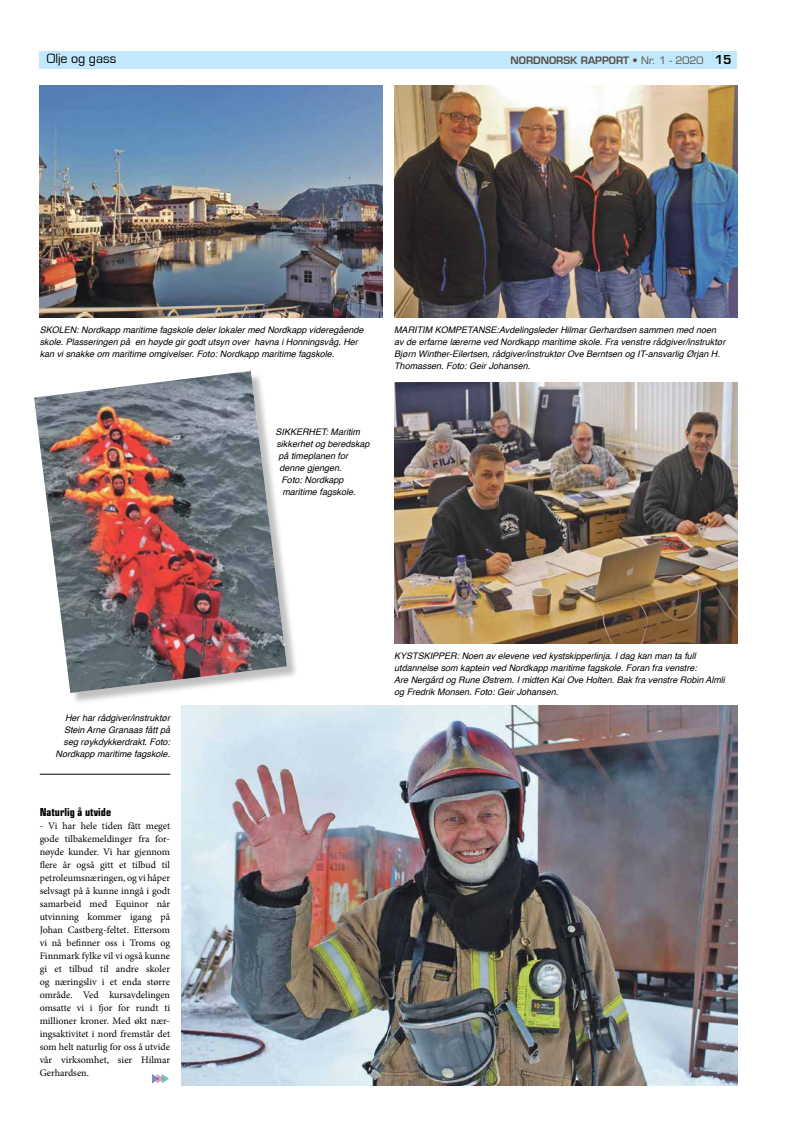
<style>
.page{position:relative;width:794px;height:1134px;background:#fff}
.page>*{position:absolute;margin:0;border:0;box-sizing:border-box;transform-origin:0 0}
.t1{font:14px "Eurostile";color:#000}
.t2{font:700 condensed 11px "Eurostile";color:#000}
.t3{font:10px/13px "Minion Pro";color:#000;text-align:justify}
.t4{font:600 10px "Eurostile";color:#544d48}
.t5{font:italic 9px/12px "Helvetica";color:#000}
.s1{font-weight:400}
.s2{font-size:12px;color:#000}
</style>
<div class="page">
<div style="left:40px;top:51px;width:697px;height:17px;background:#c2e9fb"></div>
<svg style="left:152px;top:1074px;width:17px;height:9px"></svg>
<img style="left:181px;top:706px;width:556px;height:380px">
<img style="left:394px;top:85px;width:343px;height:232px">
<img style="left:394px;top:383px;width:343px;height:260px">
<img style="left:40px;top:85px;width:343px;height:232px">
<div style="left:36px;top:373px;width:263px;height:332px;background:#000;opacity:.25"></div>
<img style="left:34px;top:371px;width:253px;height:322px">
<hr style="left:40px;top:774px;width:130px;height:1px;background:#000">
<h1 class="t1" style="left:47px;top:51px;width:71px">Olje og gass</h1>
<p class="t4" style="left:510px;top:54px;width:222px">NORDNORSK RAPPORT <span class="s1">• Nr. 1 - 2020</span> <span class="s2">15</span></p>
<p class="t5" style="left:40px;top:324px;width:325px">SKOLEN: Nordkapp maritime fagskole deler lokaler med Nordkapp videregående skole. Plasseringen på en høyde gir godt utsyn over havna i Honningsvåg. Her kan vi snakke om maritime omgivelser. Foto: Nordkapp maritime fagskole.</p>
<p class="t5" style="left:275px;top:426px;width:86px">SIKKERHET: Maritim</p>
<p class="t5" style="left:276px;top:438px;width:95px">sikkerhet og beredskap</p>
<p class="t5" style="left:278px;top:450px;width:71px">på timeplanen for</p>
<p class="t5" style="left:279px;top:462px;width:64px">denne gjengen.</p>
<p class="t5" style="left:281px;top:474px;width:64px">Foto: Nordkapp</p>
<p class="t5" style="left:282px;top:486px;width:75px">maritime fagskole.</p>
<p class="t5" style="left:394px;top:324px;width:333px">MARITIM KOMPETANSE:Avdelingsleder Hilmar Gerhardsen sammen med noen av de erfarne lærerne ved Nordkapp maritime skole. Fra venstre rådgiver/instruktør Bjørn Winther-Eilertsen, rådgiver/instruktør Ove Berntsen og IT-ansvarlig Ørjan H.<br>Thomassen. Foto: Geir Johansen.</p>
<p class="t5" style="left:56px;top:712px;width:116px;text-align:right">Her har rådgiver/instruktør<br>Stein Arne Granaas fått på seg røykdykkerdrakt. Foto:<br>Nordkapp maritime fagskole.</p>
<p class="t2" style="left:40px;top:805px;width:73px">Naturlig å utvide</p>
<p class="t3" style="left:40px;top:819px;width:132px">- Vi har hele tiden fått meget gode tilbakemeldinger fra for&shy;nøyde kunder. Vi har gjennom flere år også gitt et tilbud til petroleumsnæringen, og vi håper selvsagt på å kunne inngå i godt samarbeid med Equinor når utvinning kommer igang på Johan Castberg-feltet. Ettersom vi nå befinner oss i Troms og Finnmark fylke vil vi også kunne gi et tilbud til andre skoler og næringsliv i et enda større område. Ved kursavdelingen omsatte vi i fjor for rundt ti millioner kroner. Med økt nær&shy;ingsaktivitet i nord fremstår det som helt naturlig for oss å utvide vår virksomhet, sier Hilmar Gerhardsen.</p>
<p class="t5" style="left:394px;top:650px;width:332px">KYSTSKIPPER: Noen av elevene ved kystskipperlinja. I dag kan man ta full utdannelse som kaptein ved Nordkapp maritime fagskole. Foran fra venstre:<br>Are Nergård og Rune Østrem. I midten Kai Ove Holten. Bak fra venstre Robin Almli og Fredrik Monsen. Foto: Geir Johansen.</p>
</div>
